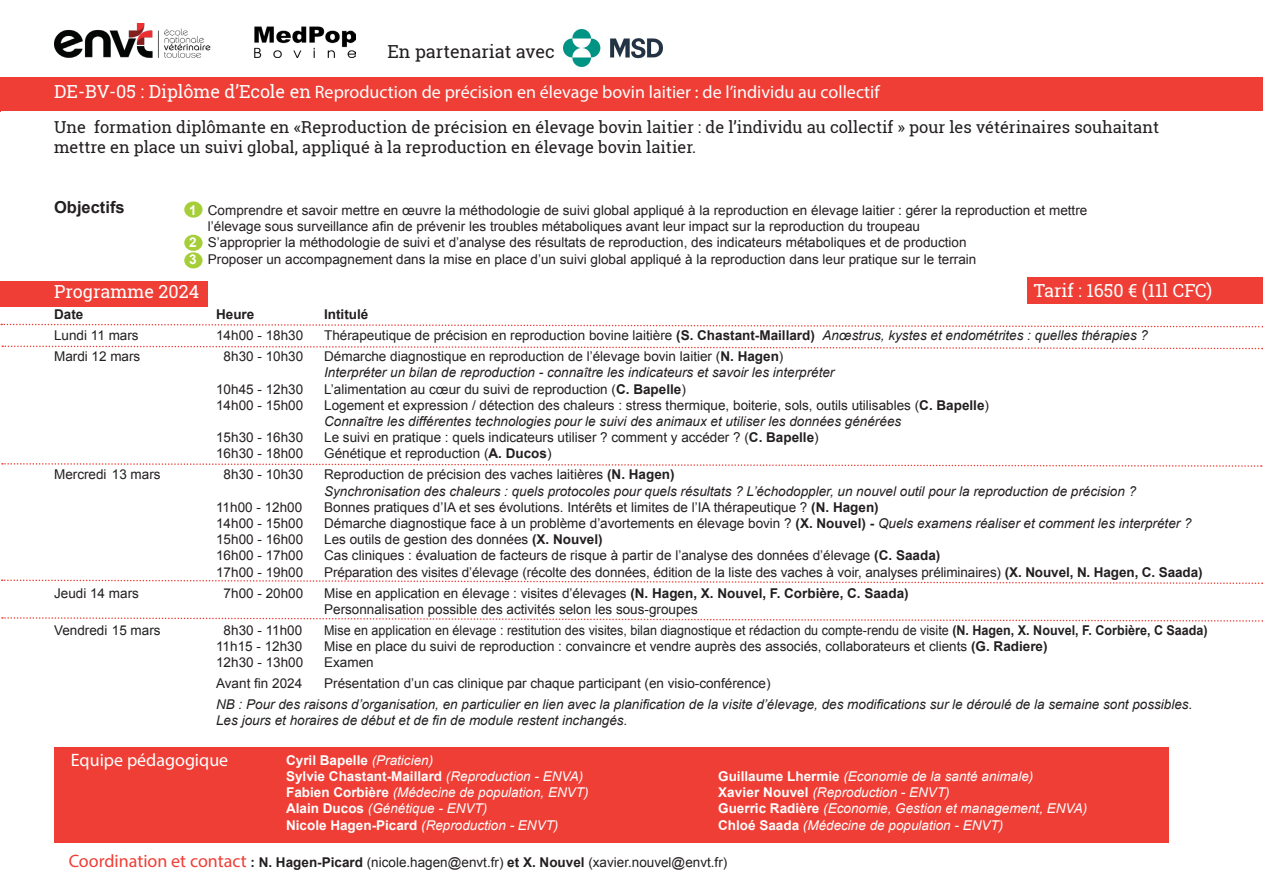
<style>
.page{position:relative;width:1263px;height:893px;background:#fff}
.page>*{position:absolute;margin:0;border:0;box-sizing:border-box;transform-origin:0 0}
.t1{font:18px "Myriad Pro";color:#fff}
.t2{font:18px "Roboto Slab";color:#fff}
.t3{font:18px "Roboto Slab";color:#231f20}
.t4{font:16.5px/19.8px "Roboto Slab";color:#231f20}
.t5{font:700 16.5px "Arial";color:#231f20}
.t6{font:13.5px/16.2px "Arial";color:#231f20}
.t7{font:italic 13.5px/16.2px "Arial";color:#231f20}
.t8{font:italic 13.5px "Arial";color:#fff}
.t9{font:13.5px "Arial";color:#231f20;scale:.93 1}
.t10{font:700 13.5px/16.2px "Arial";color:#fff}
.t11{font:700 13.5px "Arial";color:#231f20}
.s1{font-family:"Roboto Slab"}
.s2{font-weight:700;color:#fff}
.s3{font-weight:700}
.s4{font-style:italic}
.s5{font-weight:400;font-style:italic}
.s6{font-weight:700;font-style:normal}
.s7{font-family:"Myriad Pro";font-size:18px;color:#ee3e35}
</style>
<div class="page">
<div style="left:186px;top:254px;width:15px;height:13px;background:#a6ce39;border-radius:50%"></div>
<div style="left:184px;top:252px;width:19px;height:16px;border:3px solid #a6ce39;border-radius:50%"></div>
<div style="left:186px;top:203px;width:15px;height:13px;background:#a6ce39;border-radius:50%"></div>
<div style="left:184px;top:201px;width:19px;height:17px;border:3px solid #a6ce39;border-radius:50%"></div>
<div style="left:186px;top:236px;width:15px;height:13px;background:#a6ce39;border-radius:50%"></div>
<div style="left:184px;top:235px;width:19px;height:16px;border:3px solid #a6ce39;border-radius:50%"></div>
<div style="left:0;top:77px;width:1263px;height:34px;background:#ee3e35"></div>
<div style="left:0;top:281px;width:208px;height:25px;background:#ee3e35"></div>
<svg style="left:2px;top:345px;width:1261px;height:5px"></svg>
<div style="left:54px;top:747px;width:1114px;height:96px;background:#ee3e35"></div>
<svg style="left:2px;top:463px;width:1260px;height:4px"></svg>
<div style="left:1027px;top:277px;width:235px;height:26px;background:#ee3e35"></div>
<svg style="left:1px;top:323px;width:1262px;height:5px"></svg>
<hr style="left:0;top:77px;width:1px;height:35px;background:#ee3e35">
<svg style="left:2px;top:579px;width:1261px;height:5px"></svg>
<svg style="left:2px;top:617px;width:1261px;height:5px"></svg>
<img style="left:54px;top:24px;width:301px;height:34px">
<img style="left:563px;top:29px;width:99px;height:37px">
<p class="t3" style="left:387px;top:39px;width:169px">En partenariat avec</p>
<p class="t1" style="left:54px;top:81px;width:827px"><span class="s1">DE-BV-05 : Diplôme d’Ecole en</span> Reproduction de précision en élevage bovin laitier : de l’individu au collectif</p>
<p class="t4" style="left:54px;top:117px;width:1106px">Une formation diplômante en «Reproduction de précision en élevage bovin laitier : de l’individu au collectif » pour les vétérinaires souhaitant mettre en place un suivi global, appliqué à la reproduction en élevage bovin laitier.</p>
<p class="t5" style="left:54px;top:197px;width:72px">Objectifs</p>
<p class="t6" style="left:208px;top:202px;width:881px;text-indent:-19px"><span class="s2">1</span> Comprendre et savoir mettre en œuvre la méthodologie de suivi global appliqué à la reproduction en élevage laitier : gérer la reproduction et mettre l’élevage sous surveillance afin de prévenir les troubles métaboliques avant leur impact sur la reproduction du troupeau</p>
<p class="t6" style="left:189px;top:235px;width:779px"><span class="s2">2</span> S’approprier la méthodologie de suivi et d’analyse des résultats de reproduction, des indicateurs métaboliques et de production</p>
<p class="t6" style="left:189px;top:251px;width:789px"><span class="s2">3</span> Proposer un accompagnement dans la mise en place d’un suivi global appliqué à la reproduction dans leur pratique sur le terrain</p>
<p class="t2" style="left:1034px;top:278px;width:180px">Tarif : 1650 € (11l CFC)</p>
<p class="t2" style="left:54px;top:279px;width:147px">Programme 2024</p>
<p class="t11" style="left:54px;top:305px;width:31px">Date</p>
<p class="t11" style="left:216px;top:305px;width:40px">Heure</p>
<p class="t11" style="left:324px;top:305px;width:46px">Intitulé</p>
<p class="t6" style="left:54px;top:327px;width:86px">Lundi 11 mars</p>
<p class="t6" style="left:216px;top:327px;width:89px">14h00 - 18h30</p>
<p class="t6" style="left:324px;top:327px;width:825px">Thérapeutique de précision en reproduction bovine laitière <span class="s3">(S. Chastant-Maillard)</span> <span class="s4">Anœstrus, kystes et endométrites : quelles thérapies ?</span></p>
<p class="t6" style="left:54px;top:348px;width:88px">Mardi 12 mars</p>
<p class="t6" style="left:224px;top:348px;width:81px">8h30 - 10h30</p>
<p class="t6" style="left:324px;top:348px;width:461px">Démarche diagnostique en reproduction de l’élevage bovin laitier (<span class="s3">N. Hagen</span>)</p>
<p class="t7" style="left:324px;top:365px;width:512px">Interpréter un bilan de reproduction - connaître les indicateurs et savoir les interpréter</p>
<p class="t6" style="left:216px;top:381px;width:89px">10h45 - 12h30</p>
<p class="t6" style="left:324px;top:381px;width:363px">L’alimentation au cœur du suivi de reproduction (<span class="s3">C. Bapelle</span>)</p>
<p class="t6" style="left:216px;top:397px;width:89px">14h00 - 15h00</p>
<p class="t6" style="left:324px;top:397px;width:666px">Logement et expression / détection des chaleurs : stress thermique, boiterie, sols, outils utilisables (<span class="s3">C. Bapelle</span>)</p>
<p class="t7" style="left:324px;top:413px;width:579px">Connaître les différentes technologies pour le suivi des animaux et utiliser les données générées</p>
<p class="t6" style="left:216px;top:429px;width:89px">15h30 - 16h30</p>
<p class="t6" style="left:324px;top:429px;width:496px">Le suivi en pratique : quels indicateurs utiliser ? comment y accéder ? (<span class="s3">C. Bapelle</span>)</p>
<p class="t6" style="left:216px;top:446px;width:89px">16h30 - 18h00</p>
<p class="t6" style="left:324px;top:446px;width:229px">Génétique et reproduction (<span class="s3">A. Ducos</span>)</p>
<p class="t6" style="left:54px;top:467px;width:108px">Mercredi 13 mars</p>
<p class="t6" style="left:224px;top:467px;width:81px">8h30 - 10h30</p>
<p class="t6" style="left:324px;top:467px;width:352px">Reproduction de précision des vaches laitières <span class="s3">(N. Hagen)</span></p>
<p class="t7" style="left:324px;top:483px;width:813px">Synchronisation des chaleurs : quels protocoles pour quels résultats ? L’échodoppler, un nouvel outil pour la reproduction de précision ?</p>
<p class="t6" style="left:216px;top:499px;width:88px">11h00 - 12h00</p>
<p class="t6" style="left:324px;top:499px;width:556px">Bonnes pratiques d’IA et ses évolutions. Intérêts et limites de l’IA thérapeutique ? <span class="s3">(N. Hagen)</span></p>
<p class="t6" style="left:216px;top:515px;width:89px">14h00 - 15h00</p>
<p class="t6" style="left:324px;top:515px;width:869px">Démarche diagnostique face à un problème d’avortements en élevage bovin ? <span class="s3">(X. Nouvel) -</span> <span class="s4">Quels examens réaliser et comment les interpréter ?</span></p>
<p class="t6" style="left:216px;top:531px;width:89px">15h00 - 16h00</p>
<p class="t6" style="left:324px;top:531px;width:280px">Les outils de gestion des données <span class="s3">(X. Nouvel)</span></p>
<p class="t6" style="left:216px;top:548px;width:89px">16h00 - 17h00</p>
<p class="t6" style="left:324px;top:548px;width:618px">Cas cliniques : évaluation de facteurs de risque à partir de l’analyse des données d’élevage <span class="s3">(C. Saada)</span></p>
<p class="t6" style="left:216px;top:564px;width:89px">17h00 - 19h00</p>
<p class="t6" style="left:324px;top:564px;width:880px">Préparation des visites d’élevage (récolte des données, édition de la liste des vaches à voir, analyses préliminaires) <span class="s3">(X. Nouvel, N. Hagen, C. Saada)</span></p>
<p class="t6" style="left:54px;top:585px;width:86px">Jeudi 14 mars</p>
<p class="t6" style="left:224px;top:585px;width:81px">7h00 - 20h00</p>
<p class="t6" style="left:324px;top:585px;width:586px">Mise en application en élevage : visites d’élevages <span class="s3">(N. Hagen, X. Nouvel, F. Corbière, C. Saada)</span></p>
<p class="t6" style="left:324px;top:601px;width:375px">Personnalisation possible des activités selon les sous-groupes</p>
<p class="t6" style="left:54px;top:622px;width:108px">Vendredi 15 mars</p>
<p class="t6" style="left:224px;top:622px;width:80px">8h30 - 11h00</p>
<p class="t9" style="left:324px;top:621px;width:951px">Mise en application en élevage : restitution des visites, bilan diagnostique et rédaction du compte-rendu de visite <span class="s3">(N. Hagen, X. Nouvel, F. Corbière, C Saada)</span></p>
<p class="t6" style="left:216px;top:638px;width:88px">11h15 - 12h30</p>
<p class="t6" style="left:324px;top:638px;width:725px">Mise en place du suivi de reproduction : convaincre et vendre auprès des associés, collaborateurs et clients <span class="s3">(G. Radiere)</span></p>
<p class="t6" style="left:216px;top:654px;width:89px">12h30 - 13h00</p>
<p class="t6" style="left:324px;top:654px;width:51px">Examen</p>
<p class="t6" style="left:216px;top:675px;width:88px">Avant fin 2024</p>
<p class="t6" style="left:324px;top:675px;width:448px">Présentation d’un cas clinique par chaque participant (en visio-conférence)</p>
<p class="t7" style="left:216px;top:696px;width:978px">NB : Pour des raisons d’organisation, en particulier en lien avec la planification de la visite d’élevage, des modifications sur le déroulé de la semaine sont possibles.<br>Les jours et horaires de début et de fin de module restent inchangés.</p>
<p class="t1" style="left:71px;top:749px;width:159px">Equipe pédagogique</p>
<p class="t10" style="left:286px;top:752px;width:299px">Cyril Bapelle <span class="s5">(Praticien)<br></span>Sylvie Chastant-Maillard <span class="s5">(Reproduction - ENVA)</span></p>
<p class="t8" style="left:718px;top:768px;width:317px"><span class="s6">Guillaume Lhermie</span> (Economie de la santé animale)</p>
<p class="t8" style="left:286px;top:784px;width:304px"><span class="s6">Fabien Corbière</span> (Médecine de population, ENVT)</p>
<p class="t8" style="left:718px;top:784px;width:233px"><span class="s6">Xavier Nouvel</span> (Reproduction - ENVT)</p>
<p class="t8" style="left:286px;top:800px;width:203px"><span class="s6">Alain Ducos</span> (Génétique - ENVT)</p>
<p class="t8" style="left:718px;top:800px;width:371px"><span class="s6">Guerric Radière</span> (Economie, Gestion et management, ENVA)</p>
<p class="t8" style="left:286px;top:816px;width:274px"><span class="s6">Nicole Hagen-Picard</span> (Reproduction - ENVT)</p>
<p class="t8" style="left:718px;top:816px;width:287px"><span class="s6">Chloé Saada</span> (Médecine de population - ENVT)</p>
<p class="t6" style="left:69px;top:854px;width:660px"><span class="s7">Coordination et contact</span> <span class="s3">: N. Hagen-Picard</span> (nicole.hagen@envt.fr) <span class="s3">et X. Nouvel</span> (xavier.nouvel@envt.fr)</p>
</div>
